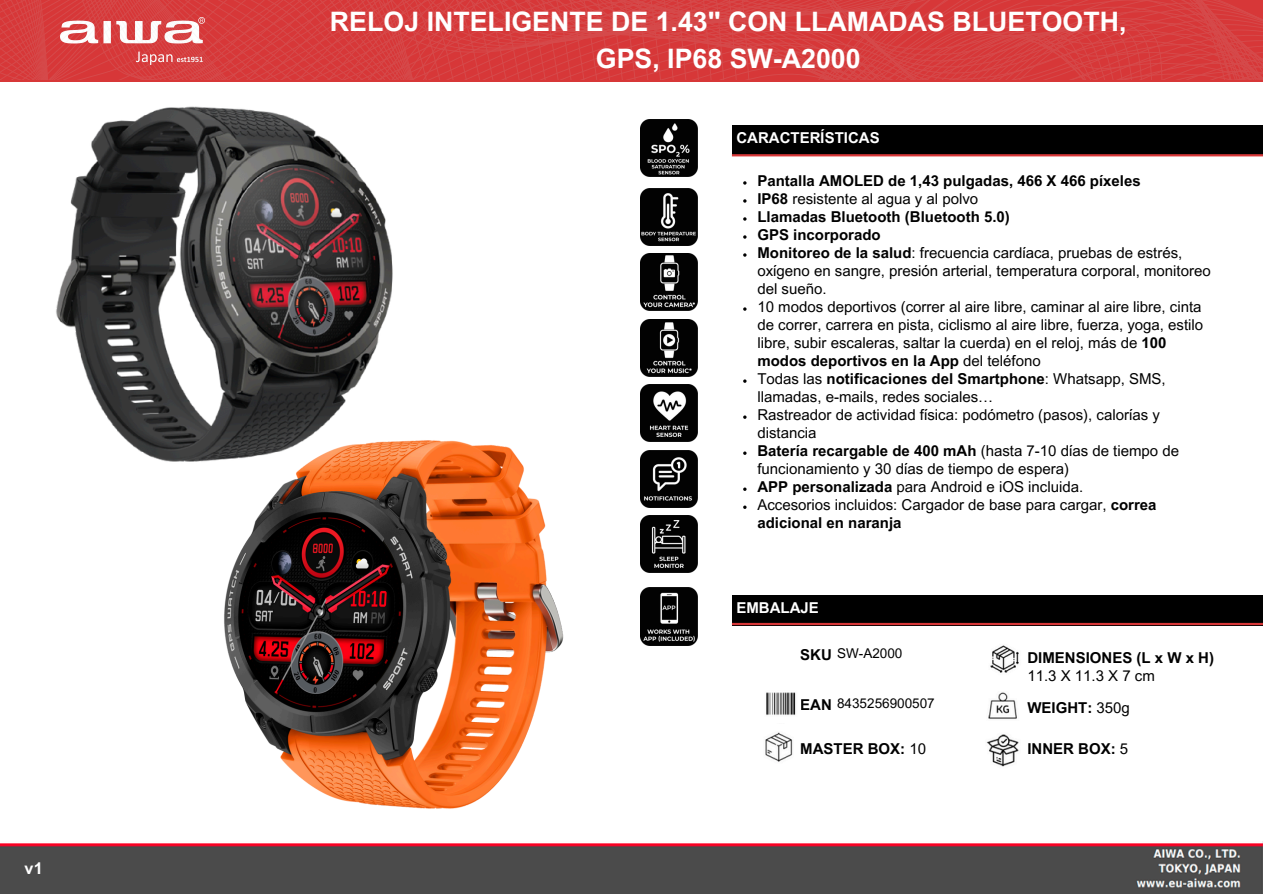
<style>
.page{position:relative;width:1263px;height:894px;background:#fff}
.page>*{position:absolute;margin:0;border:0;box-sizing:border-box;transform-origin:0 0}
.t1{font:700 26.7px/37.2px "Arial MT Pro";color:#fff;text-align:center}
.t2{font:700 16.35px "Arial MT Pro";color:#fff}
.t3{font:15px/18px "Arial MT Pro";color:#000}
.t4{font:700 15px "Arial MT Pro";color:#000}
.t5{font:700 15px "Arial MT Pro";color:#fff}
.t6{font:13.5px "Arial MT Pro";color:#000}
.s1{font-weight:700}
.s2{font-weight:400}
</style>
<div class="page">
<div style="left:0;top:0;width:1263px;height:82px;background:#d73738"></div>
<svg style="left:0;top:56px;width:1263px;height:23px"></svg>
<svg style="left:1px;top:54px;width:1257px;height:2px"></svg>
<svg style="left:4px;top:51px;width:1259px;height:3px"></svg>
<svg style="left:1px;top:49px;width:1251px;height:2px"></svg>
<svg style="left:0;top:46px;width:1263px;height:3px"></svg>
<svg style="left:5px;top:44px;width:1241px;height:2px"></svg>
<svg style="left:4px;top:42px;width:1240px;height:2px"></svg>
<svg style="left:0;top:40px;width:1263px;height:2px"></svg>
<svg style="left:0;top:38px;width:1239px;height:2px"></svg>
<svg style="left:7px;top:36px;width:1230px;height:2px"></svg>
<svg style="left:5px;top:34px;width:1258px;height:2px"></svg>
<svg style="left:0;top:0;width:1263px;height:34px"></svg>
<img style="left:0;top:841px;width:1263px;height:51px">
<div style="left:732px;top:594px;width:531px;height:31px;background:#000"></div>
<hr style="left:732px;top:622px;width:531px;height:3px;background:#d73738">
<div style="left:732px;top:125px;width:531px;height:30px;background:#000"></div>
<hr style="left:732px;top:154px;width:531px;height:2px;background:#d73738">
<img style="left:766px;top:692px;width:30px;height:23px">
<img style="left:765px;top:732px;width:28px;height:30px">
<img style="left:986px;top:734px;width:33px;height:33px">
<img style="left:988px;top:692px;width:29px;height:27px">
<img style="left:990px;top:645px;width:29px;height:28px">
<img style="left:56px;top:106px;width:337px;height:356px">
<img style="left:189px;top:427px;width:375px;height:382px">
<svg style="left:743px;top:181px;width:3px;height:4px"></svg>
<svg style="left:743px;top:199px;width:3px;height:4px"></svg>
<svg style="left:743px;top:217px;width:3px;height:4px"></svg>
<svg style="left:743px;top:235px;width:3px;height:4px"></svg>
<svg style="left:743px;top:253px;width:3px;height:4px"></svg>
<svg style="left:743px;top:307px;width:3px;height:4px"></svg>
<svg style="left:743px;top:379px;width:3px;height:4px"></svg>
<svg style="left:743px;top:415px;width:3px;height:4px"></svg>
<svg style="left:743px;top:451px;width:3px;height:4px"></svg>
<img style="left:640px;top:119px;width:57px;height:58px">
<img style="left:640px;top:188px;width:57px;height:57px">
<img style="left:640px;top:253px;width:57px;height:58px">
<img style="left:640px;top:319px;width:57px;height:57px">
<img style="left:640px;top:384px;width:57px;height:58px">
<img style="left:640px;top:450px;width:57px;height:57px">
<img style="left:640px;top:515px;width:57px;height:58px">
<img style="left:640px;top:587px;width:57px;height:57px">
<p class="t2" style="left:25px;top:861px;width:20px">v1</p>
<p class="t1" style="left:330px;top:7px;width:798px">RELOJ INTELIGENTE DE 1.43" CON LLAMADAS BLUETOOTH,<br>GPS, IP68 SW-A2000</p>
<p class="t5" style="left:736px;top:132px;width:145px">CARACTERÍSTICAS</p>
<p class="t4" style="left:757px;top:175px;width:385px">Pantalla AMOLED de 1,43 pulgadas, 466 X 466 píxeles</p>
<p class="t3" style="left:757px;top:191px;width:222px"><span class="s1">IP68</span> resistente al agua y al polvo</p>
<p class="t4" style="left:757px;top:211px;width:254px">Llamadas Bluetooth (Bluetooth 5.0)</p>
<p class="t4" style="left:757px;top:229px;width:125px">GPS incorporado</p>
<p class="t3" style="left:757px;top:245px;width:455px"><span class="s1">Monitoreo de la salud</span>: frecuencia cardíaca, pruebas de estrés, oxígeno en sangre, presión arterial, temperatura corporal, monitoreo del sueño.</p>
<p class="t3" style="left:757px;top:299px;width:447px">10 modos deportivos (correr al aire libre, caminar al aire libre, cinta de correr, carrera en pista, ciclismo al aire libre, fuerza, yoga, estilo libre, subir escaleras, saltar la cuerda) en el reloj, más de <span class="s1">100 modos deportivos en la App</span> del teléfono</p>
<p class="t3" style="left:757px;top:371px;width:410px">Todas las <span class="s1">notificaciones del Smartphone</span>: Whatsapp, SMS, llamadas, e-mails, redes sociales…</p>
<p class="t3" style="left:757px;top:407px;width:404px">Rastreador de actividad física: podómetro (pasos), calorías y distancia</p>
<h2 class="t3" style="left:757px;top:443px;width:423px"><span class="s1">Batería recargable de 400 mAh</span> (hasta 7-10 días de tiempo de funcionamiento y 30 días de tiempo de espera)</h2>
<p class="t3" style="left:757px;top:479px;width:327px"><span class="s1">APP personalizada</span> para Android e iOS incluida.</p>
<p class="t3" style="left:757px;top:497px;width:401px">Accesorios incluidos: Cargador de base para cargar, <span class="s1">correa adicional en naranja</span></p>
<p class="t5" style="left:736px;top:602px;width:84px">EMBALAJE</p>
<p class="t6" style="left:837px;top:647px;width:67px">SW-A2000</p>
<p class="t4" style="left:800px;top:649px;width:33px">SKU</p>
<p class="t4" style="left:1027px;top:652px;width:188px">DIMENSIONES (L x W x H)</p>
<p class="t3" style="left:1027px;top:668px;width:129px">11.3 X 11.3 X 7 cm</p>
<p class="t6" style="left:837px;top:698px;width:99px">8435256900507</p>
<h1 class="t4" style="left:800px;top:698px;width:33px">EAN</h1>
<p class="t4" style="left:1027px;top:702px;width:104px">WEIGHT: <span class="s2">350g</span></p>
<p class="t4" style="left:800px;top:743px;width:127px">MASTER BOX: <span class="s2">10</span></p>
<p class="t4" style="left:1027px;top:743px;width:102px">INNER BOX: <span class="s2">5</span></p>
</div>
